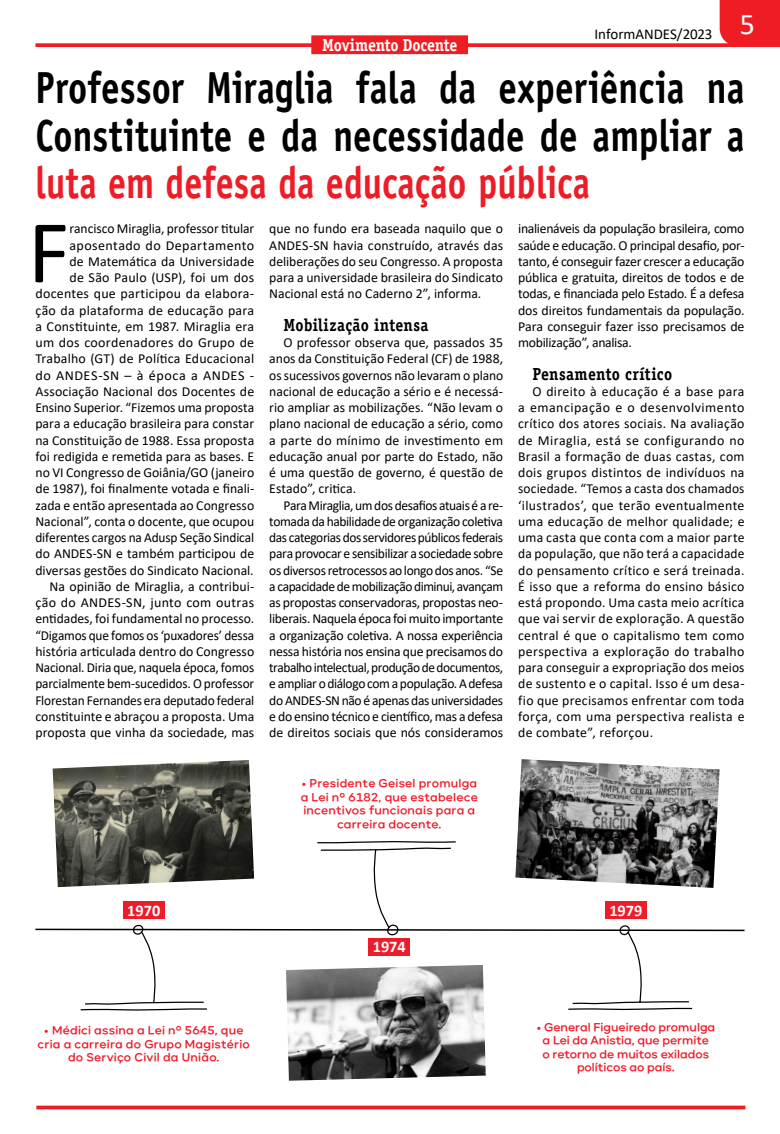
<style>
.page{position:relative;width:780px;height:1134px;background:#fff}
.page>*{position:absolute;margin:0;border:0;box-sizing:border-box;transform-origin:0 0}
.MATERIA{font:90.5px "Calibri";color:#000001}
.TITULO_36{font:700 45px/47.5px "Officina Sans Std";color:#000001;text-align:justify;scale:.82 1}
.t1{font:30px "Calibri";color:#fff}
.MATERIA-2{font:700 17.5px "Officina Serif Std";letter-spacing:.02em;color:#000001;scale:.9 1}
.EDITORIA{font:700 17.5px "Officina Serif Std";letter-spacing:-.015em;color:#fff;scale:.9 1}
.t2{font:700 16.25px "Calibri";color:#fff}
.t3{font:15px "Calibri";letter-spacing:-.005em;color:#000001}
.MATERIA-3{font:13.75px/16.2px "Calibri";color:#000001;text-align:justify}
.t4{font:600 11.25px/13.5px "Carmen Sans";letter-spacing:.02em;color:#ee1b29;text-align:center}
.t5{font:600 11.25px/13.5px "Carmen Sans";color:#ee1b29;text-align:center}
.s1{color:#ee1c27}
</style>
<div class="page">
<svg style="left:35px;top:43px;width:745px;height:4px;background:#ee2c32"></svg>
<div style="left:719px;top:0;width:61px;height:46px;background:#ee1d23"></div>
<div style="left:311px;top:35px;width:157px;height:19px;background:#ee1d23"></div>
<hr style="left:36px;top:1106px;width:709px;height:3px;background:#ee1d23">
<svg style="left:35px;top:841px;width:710px;height:170px"></svg>
<div style="left:605px;top:901px;width:41px;height:18px;background:#ee1b29"></div>
<img style="left:53px;top:760px;width:201px;height:127px">
<img style="left:286px;top:965px;width:199px;height:116px">
<img style="left:515px;top:759px;width:204px;height:129px">
<p class="EDITORIA" style="left:322px;top:34px;width:152px">Movimento Docente</p>
<p class="t3" style="left:594px;top:24px;width:119px">InformANDES/2023</p>
<p class="t1" style="left:740px;top:4px;width:17px">5</p>
<p class="TITULO_36" style="left:35px;top:64px;width:866px">Professor Miraglia fala da experiência na Constituinte e da necessidade de ampliar a <span class="s1">luta em defesa da educação pública</span></p>
<p class="MATERIA-3" style="left:269px;top:220px;width:235px">que no fundo era baseada naquilo que o ANDES-SN havia construído, através das deliberações do seu Congresso. A proposta para a universidade brasileira do Sindicato Nacional está no Caderno 2”, informa.</p>
<p class="MATERIA-2" style="left:283px;top:314px;width:162px">Mobilização intensa</p>
<p class="MATERIA-3" style="left:269px;top:334px;width:235px;text-indent:14px">O professor observa que, passados 35 anos da Constituição Federal (CF) de 1988, os sucessivos governos não levaram o plano nacional de educação a sério e é necessá&shy;rio ampliar as mobilizações. “Não levam o plano nacional de educação a sério, como a parte do mínimo de investimento em educação anual por parte do Estado, não é uma questão de governo, é questão de Estado”, critica.</p>
<p class="MATERIA-3" style="left:269px;top:497px;width:235px;text-indent:14px">Para Miraglia, um dos desafios atuais é a re&shy;tomada da habilidade de organização coletiva das categorias dos servidores públicos federais para provocar e sensibilizar a sociedade sobre os diversos retrocessos ao longo dos anos. “Se a capacidade de mobilização diminui, avançam as propostas conservadoras, propostas neo&shy;liberais. Naquela época foi muito importante a organização coletiva. A nossa experiência nessa história nos ensina que precisamos do trabalho intelectual, produção de documentos, e ampliar o diálogo com a população. A defesa do ANDES-SN não é apenas das universidades e do ensino técnico e científico, mas a defesa de direitos sociais que nós consideramos</p>
<p class="MATERIA-3" style="left:35px;top:220px;width:220px;text-align:right">rancisco Miraglia, professor titular aposentado do Departamento<br>de Matemática da Universidade<br>de São Paulo (USP), foi um dos docentes que participou da elabora&shy;ção da plataforma de educação para a Constituinte, em 1987. Miraglia era um dos coordenadores do Grupo de Trabalho (GT) de Política Educacional do ANDES-SN – à época a ANDES - Associação Nacional dos Docentes de Ensino Superior. “Fizemos uma proposta para a educação brasileira para constar na Constituição de 1988. Essa proposta foi redigida e remetida para as bases. E no VI Congresso de Goiânia/GO (janeiro de 1987), foi finalmente votada e finali&shy;zada e então apresentada ao Congresso Nacional”, conta o docente, que ocupou diferentes cargos na Adusp Seção Sindical do ANDES-SN e também participou de diversas gestões do Sindicato Nacional.</p>
<p class="MATERIA-3" style="left:35px;top:578px;width:220px;text-indent:14px">Na opinião de Miraglia, a contribui&shy;ção do ANDES-SN, junto com outras entidades, foi fundamental no processo. “Digamos que fomos os ‘puxadores’ dessa história articulada dentro do Congresso Nacional. Diria que, naquela época, fomos parcialmente bem-sucedidos. O professor Florestan Fernandes era deputado federal constituinte e abraçou a proposta. Uma proposta que vinha da sociedade, mas</p>
<p class="MATERIA-3" style="left:518px;top:220px;width:228px">inalienáveis da população brasileira, como saúde e educação. O principal desafio, por&shy;tanto, é conseguir fazer crescer a educação pública e gratuita, direitos de todos e de todas, e financiada pelo Estado. É a defesa dos direitos fundamentais da população.<br>Para conseguir fazer isso precisamos de mobilização”, analisa.</p>
<p class="MATERIA-2" style="left:532px;top:363px;width:157px">Pensamento crítico</p>
<p class="MATERIA-3" style="left:518px;top:383px;width:228px;text-indent:14px">O direito à educação é a base para a emancipação e o desenvolvimento crítico dos atores sociais. Na avaliação de Miraglia, está se configurando no Brasil a formação de duas castas, com dois grupos distintos de indivíduos na sociedade. “Temos a casta dos chamados ‘ilustrados’, que terão eventualmente uma educação de melhor qualidade; e uma casta que conta com a maior parte da população, que não terá a capacidade do pensamento crítico e será treinada.<br>É isso que a reforma do ensino básico está propondo. Uma casta meio acrítica que vai servir de exploração. A questão central é que o capitalismo tem como perspectiva a exploração do trabalho para conseguir a expropriação dos meios de sustento e o capital. Isso é um desa&shy;fio que precisamos enfrentar com toda força, com uma perspectiva realista e de combate”, reforçou.</p>
<p class="MATERIA" style="left:28px;top:189px;width:43px">F</p>
<p class="t2" style="left:127px;top:899px;width:34px">1970</p>
<p class="t4" style="left:38px;top:1023px;width:214px">• Médici assina a Lei nº 5645, que cria a carreira do Grupo Magistério do Serviço Civil da União.</p>
<p class="t4" style="left:301px;top:776px;width:179px">• Presidente Geisel promulga a Lei nº 6182, que estabelece incentivos funcionais para a carreira docente.</p>
<p class="t2" style="left:373px;top:935px;width:34px">1974</p>
<p class="t2" style="left:609px;top:899px;width:34px">1979</p>
<p class="t5" style="left:536px;top:1020px;width:180px">• General Figueiredo promulga a Lei da Anistia, que permite<br>o retorno de muitos exilados políticos ao país.</p>
</div>
